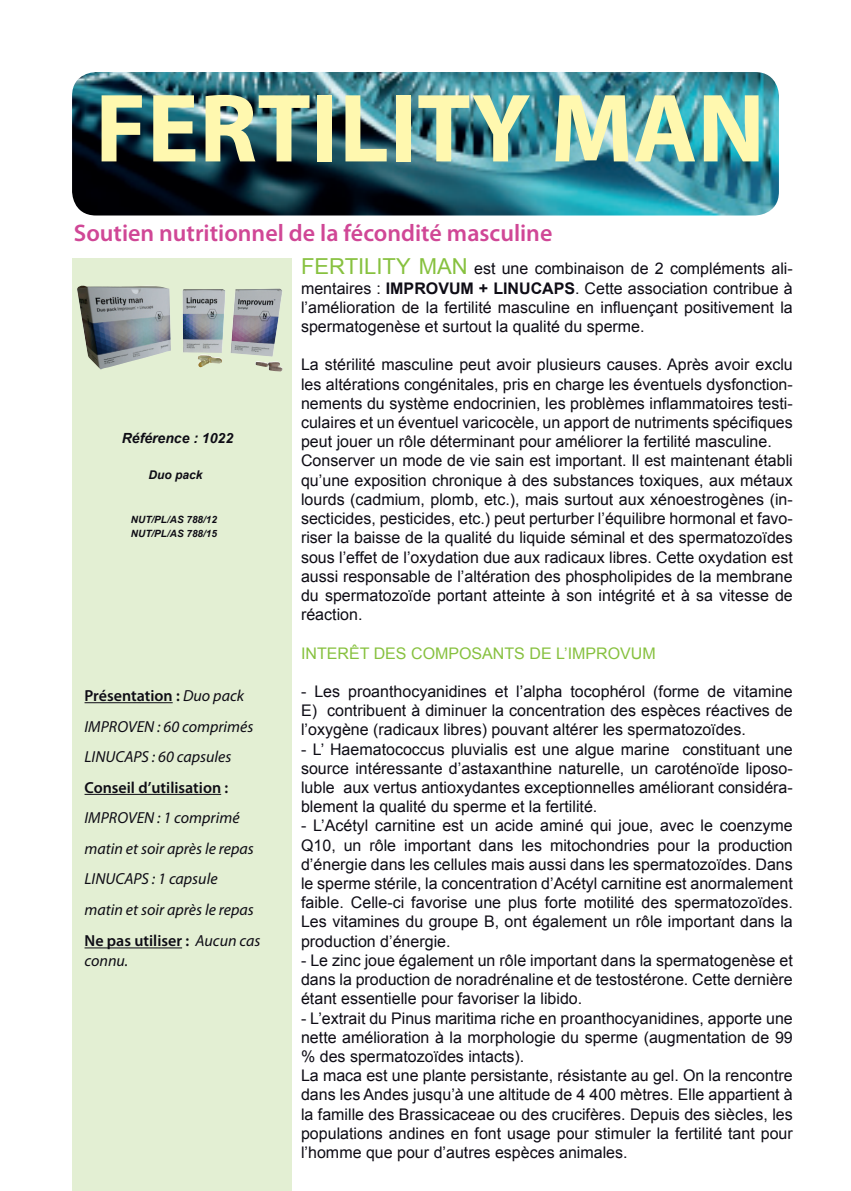
<style>
.page{position:relative;width:851px;height:1191px;background:#fff}
.page>*{position:absolute;margin:0;border:0;box-sizing:border-box;transform-origin:0 0}
.t1{font:700 98px "Myriad Pro";color:#fff8af}
.t2{font:600 24px "Myriad Pro";color:#d04796}
.t3{font:16px/19.2px "Arial";color:#0e0c15;text-align:justify}
.t4{font:italic 16px "Myriad Pro";color:#0e0c15}
.t5{font:600 16px/20px "Myriad Pro";color:#0e0c15}
.t6{font:16px "Arial";color:#87c13f}
.t7{font:italic 700 14px "Arial";color:#0e0c15}
.t8{font:italic 700 12px "Arial";color:#0e0c15}
.t9{font:italic 700 10px "Arial";color:#0e0c15}
.s1{font-size:22px;color:#87c13f}
.s2{font-weight:700}
.s3{font-weight:400;font-style:italic}
</style>
<div class="page">
<img style="left:72px;top:72px;width:706px;height:143px">
<div style="left:72px;top:258px;width:219px;height:933px;background:#e3efd3"></div>
<hr style="left:84px;top:702px;width:89px;height:1px;background:#0e0c15">
<hr style="left:84px;top:794px;width:137px;height:1px;background:#0e0c15">
<hr style="left:84px;top:947px;width:98px;height:1px;background:#0e0c15">
<img style="left:77px;top:285px;width:205px;height:84px">
<p class="t1" style="left:95px;top:64px;width:671px">FERTILITY MAN</p>
<p class="t2" style="left:74px;top:217px;width:480px">Soutien nutritionnel de la fécondité masculine</p>
<p class="t3" style="left:301px;top:259px;width:493px"><span class="s1">FERTILITY MAN</span> est une combinaison de 2 compléments ali&shy;mentaires : <span class="s2">IMPROVUM + LINUCAPS</span>. Cette association contribue à l’amélioration de la fertilité masculine en influençant positivement la spermatogenèse et surtout la qualité du sperme.</p>
<p class="t3" style="left:301px;top:355px;width:493px">La stérilité masculine peut avoir plusieurs causes. Après avoir exclu les altérations congénitales, pris en charge les éventuels dysfonction&shy;nements du système endocrinien, les problèmes inflammatoires testi&shy;culaires et un éventuel varicocèle, un apport de nutriments spécifiques peut jouer un rôle déterminant pour améliorer la fertilité masculine.</p>
<p class="t3" style="left:301px;top:451px;width:493px">Conserver un mode de vie sain est important. Il est maintenant établi qu’une exposition chronique à des substances toxiques, aux métaux lourds (cadmium, plomb, etc.), mais surtout aux xénoestrogènes (in&shy;secticides, pesticides, etc.) peut perturber l’équilibre hormonal et favo&shy;riser la baisse de la qualité du liquide séminal et des spermatozoïdes sous l’effet de l’oxydation due aux radicaux libres. Cette oxydation est aussi responsable de l’altération des phospholipides de la membrane du spermatozoïde portant atteinte à son intégrité et à sa vitesse de réaction.</p>
<p class="t6" style="left:301px;top:642px;width:356px">INTERÊT DES COMPOSANTS DE L’IMPROVUM</p>
<p class="t3" style="left:301px;top:682px;width:493px">- Les proanthocyanidines et l’alpha tocophérol (forme de vitamine E) contribuent à diminuer la concentration des espèces réactives de l’oxygène (radicaux libres) pouvant altérer les spermatozoïdes.</p>
<p class="t3" style="left:301px;top:739px;width:493px">- L’ Haematococcus pluvialis est une algue marine constituant une source intéressante d’astaxanthine naturelle, un caroténoïde liposo&shy;luble aux vertus antioxydantes exceptionnelles améliorant considéra&shy;blement la qualité du sperme et la fertilité.</p>
<p class="t3" style="left:301px;top:816px;width:493px">- L’Acétyl carnitine est un acide aminé qui joue, avec le coenzyme Q10, un rôle important dans les mitochondries pour la production d’énergie dans les cellules mais aussi dans les spermatozoïdes. Dans le sperme stérile, la concentration d’Acétyl carnitine est anormalement faible. Celle-ci favorise une plus forte motilité des spermatozoïdes.<br>Les vitamines du groupe B, ont également un rôle important dans la production d’énergie.</p>
<p class="t3" style="left:301px;top:950px;width:493px">- Le zinc joue également un rôle important dans la spermatogenèse et dans la production de noradrénaline et de testostérone. Cette dernière étant essentielle pour favoriser la libido.</p>
<p class="t3" style="left:301px;top:1008px;width:493px">- L’extrait du Pinus maritima riche en proanthocyanidines, apporte une nette amélioration à la morphologie du sperme (augmentation de 99 % des spermatozoïdes intacts).</p>
<p class="t3" style="left:301px;top:1066px;width:493px">La maca est une plante persistante, résistante au gel. On la rencontre dans les Andes jusqu’à une altitude de 4 400 mètres. Elle appartient à la famille des Brassicaceae ou des crucifères. Depuis des siècles, les populations andines en font usage pour stimuler la fertilité tant pour l’homme que pour d’autres espèces animales.</p>
<p class="t7" style="left:122px;top:428px;width:113px">Référence : 1022</p>
<p class="t8" style="left:148px;top:466px;width:56px">Duo pack</p>
<p class="t9" style="left:131px;top:512px;width:88px">NUT/PL/AS 788/12</p>
<p class="t9" style="left:131px;top:527px;width:88px">NUT/PL/AS 788/15</p>
<p class="t5" style="left:84px;top:685px;width:161px">Présentation : <span class="s3">Duo pack</span></p>
<p class="t4" style="left:84px;top:716px;width:170px">IMPROVEN : 60 comprimés</p>
<p class="t4" style="left:84px;top:747px;width:148px">LINUCAPS : 60 capsules</p>
<p class="t5" style="left:84px;top:777px;width:145px">Conseil d’utilisation :</p>
<p class="t4" style="left:84px;top:808px;width:156px">IMPROVEN : 1 comprimé</p>
<p class="t4" style="left:84px;top:838px;width:171px">matin et soir après le repas</p>
<p class="t4" style="left:84px;top:869px;width:134px">LINUCAPS : 1 capsule</p>
<p class="t4" style="left:84px;top:899px;width:171px">matin et soir après le repas</p>
<p class="t5" style="left:84px;top:930px;width:177px">Ne pas utiliser : <span class="s3">Aucun cas connu.</span></p>
</div>
